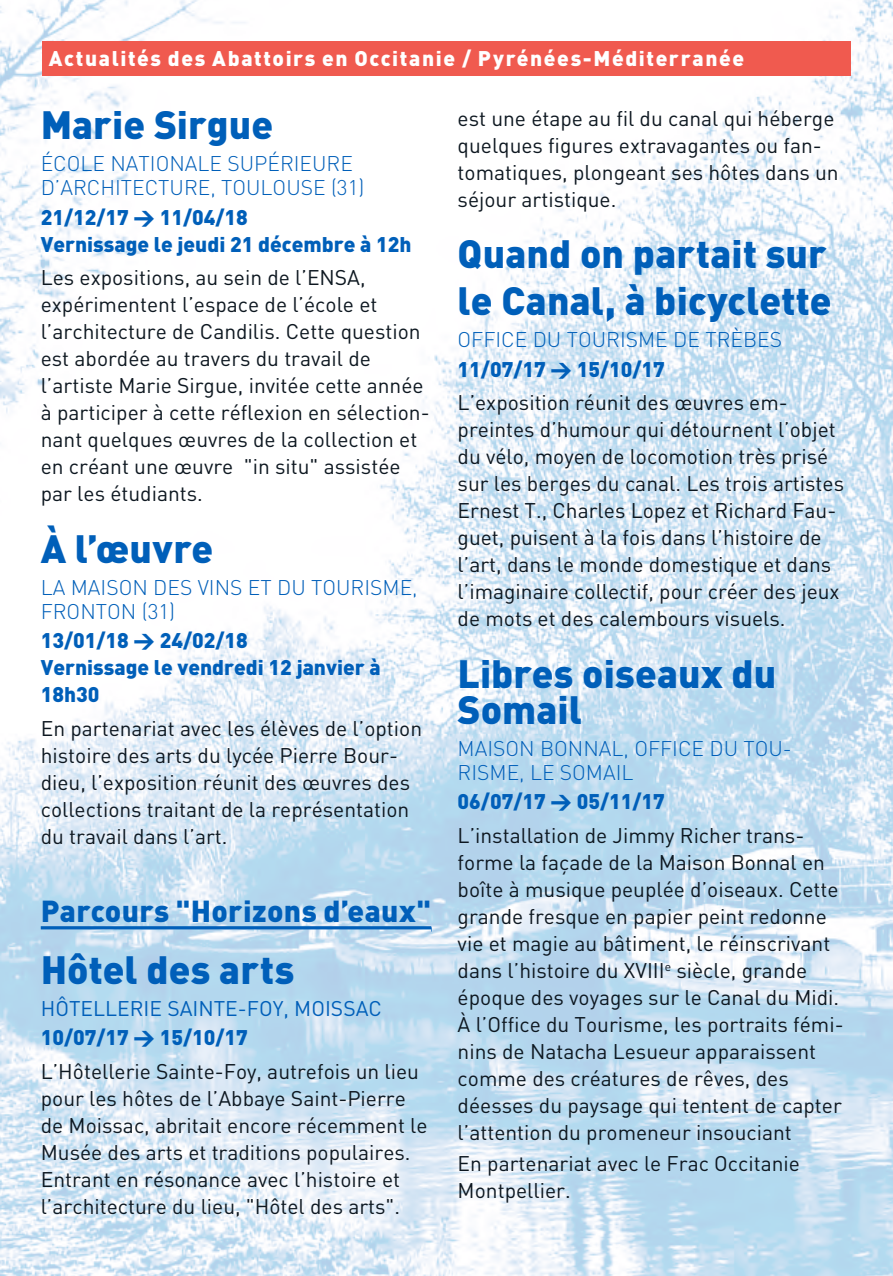
<style>
.page{position:relative;width:893px;height:1276px;background:#fff}
.page>*{position:absolute;margin:0;border:0;box-sizing:border-box;transform-origin:0 0}
.expo_en_région_Titre{font:900 39px/46.8px "DIN";letter-spacing:.005em;color:#005fb9}
.expo_en_région_Texte{font:900 30px "DIN";letter-spacing:.01em;color:#005fb9}
.expo_en_région_Texte-2{font:21px/27px "DIN";color:#0d1720}
.expo_en_région_Lieu{font:300 21px/24px "DIN";color:#005fb9}
.expo_en_région_Dates{font:900 21px/27px "DIN";color:#005fb9}
.t1{font:900 21px "DIN";letter-spacing:.075em;color:#fff}
.expo_en_région_Lieu-2{font:21px "DIN";color:#005fb9}
</style>
<div class="page">
<img style="left:0;top:0;width:893px;height:1276px">
<div style="left:42px;top:41px;width:808px;height:34px;background:#f05a4f"></div>
<hr style="left:41px;top:926px;width:390px;height:3px;background:#005fb9">
<p class="t1" style="left:49px;top:44px;width:697px">Actualités des Abattoirs en Occitanie / Pyrénées-Méditerranée</p>
<p class="expo_en_région_Titre" style="left:41px;top:99px;width:234px">Marie Sirgue</p>
<p class="expo_en_région_Lieu" style="left:41px;top:152px;width:325px">ÉCOLE NATIONALE SUPÉRIEURE<br>D’ARCHITECTURE, TOULOUSE (31)</p>
<p class="expo_en_région_Dates" style="left:41px;top:202px;width:209px">21/12/17 &gt; 11/04/18</p>
<p class="expo_en_région_Dates" style="left:41px;top:229px;width:372px">Vernissage le jeudi 21 décembre à 12h</p>
<p class="expo_en_région_Texte-2" style="left:41px;top:263px;width:390px">Les expositions, au sein de l’ENSA, expérimentent l’espace de l’école et l’architecture de Candilis. Cette question est abordée au travers du travail de l’artiste Marie Sirgue, invitée cette année à participer à cette réflexion en sélection&shy;nant quelques œuvres de la collection et en créant une œuvre "in situ" assistée par les étudiants.</p>
<p class="expo_en_région_Titre" style="left:41px;top:523px;width:174px">À l’œuvre</p>
<p class="expo_en_région_Lieu" style="left:41px;top:575px;width:378px">LA MAISON DES VINS ET DU TOURISME,<br>FRONTON (31)</p>
<p class="expo_en_région_Dates" style="left:41px;top:626px;width:209px">13/01/18 &gt; 24/02/18</p>
<p class="expo_en_région_Dates" style="left:41px;top:653px;width:341px">Vernissage le vendredi 12 janvier à<br>18h30</p>
<p class="expo_en_région_Texte-2" style="left:41px;top:714px;width:383px">En partenariat avec les élèves de l’option histoire des arts du lycée Pierre Bour&shy;dieu, l’exposition réunit des œuvres des collections traitant de la représentation du travail dans l’art.</p>
<p class="expo_en_région_Texte" style="left:41px;top:891px;width:392px">Parcours "Horizons d’eaux"</p>
<p class="expo_en_région_Titre" style="left:41px;top:944px;width:255px">Hôtel des arts</p>
<p class="expo_en_région_Lieu-2" style="left:41px;top:995px;width:343px">HÔTELLERIE SAINTE-FOY, MOISSAC</p>
<p class="expo_en_région_Dates" style="left:41px;top:1023px;width:209px">10/07/17 &gt; 15/10/17</p>
<p class="expo_en_région_Texte-2" style="left:41px;top:1057px;width:388px">L’Hôtellerie Sainte-Foy, autrefois un lieu pour les hôtes de l’Abbaye Saint-Pierre de Moissac, abritait encore récemment le Musée des arts et traditions populaires.<br>Entrant en résonance avec l’histoire et l’architecture du lieu, "Hôtel des arts".</p>
<p class="expo_en_région_Texte-2" style="left:458px;top:104px;width:383px">est une étape au fil du canal qui héberge quelques figures extravagantes ou fan&shy;tomatiques, plongeant ses hôtes dans un séjour artistique.</p>
<p class="expo_en_région_Titre" style="left:458px;top:228px;width:376px">Quand on partait sur le Canal, à bicyclette</p>
<p class="expo_en_région_Lieu" style="left:458px;top:328px;width:326px">OFFICE DU TOURISME DE TRÈBES</p>
<p class="expo_en_région_Dates" style="left:458px;top:354px;width:209px">11/07/17 &gt; 15/10/17</p>
<p class="expo_en_région_Texte-2" style="left:458px;top:388px;width:388px">L’exposition réunit des œuvres em&shy;preintes d’humour qui détournent l’objet du vélo, moyen de locomotion très prisé sur les berges du canal. Les trois artistes Ernest T., Charles Lopez et Richard Fau&shy;guet, puisent à la fois dans l’histoire de l’art, dans le monde domestique et dans l’imaginaire collectif, pour créer des jeux de mots et des calembours visuels.</p>
<p class="expo_en_région_Titre" style="left:458px;top:653px;width:320px;line-height:36px">Libres oiseaux du<br>Somail</p>
<p class="expo_en_région_Lieu" style="left:458px;top:736px;width:336px">MAISON BONNAL, OFFICE DU TOU-<br>RISME, LE SOMAIL</p>
<p class="expo_en_région_Dates" style="left:458px;top:787px;width:209px">06/07/17 &gt; 05/11/17</p>
<p class="expo_en_région_Texte-2" style="left:458px;top:821px;width:388px">L’installation de Jimmy Richer trans&shy;forme la façade de la Maison Bonnal en boîte à musique peuplée d’oiseaux. Cette grande fresque en papier peint redonne vie et magie au bâtiment, le réinscrivant dans l’histoire du XVIII<sup>e</sup> siècle, grande époque des voyages sur le Canal du Midi.<br>À l’Office du Tourisme, les portraits fémi&shy;nins de Natacha Lesueur apparaissent comme des créatures de rêves, des déesses du paysage qui tentent de capter l’attention du promeneur insouciant</p>
<p class="expo_en_région_Texte-2" style="left:458px;top:1149px;width:344px">En partenariat avec le Frac Occitanie<br>Montpellier.</p>
</div>
